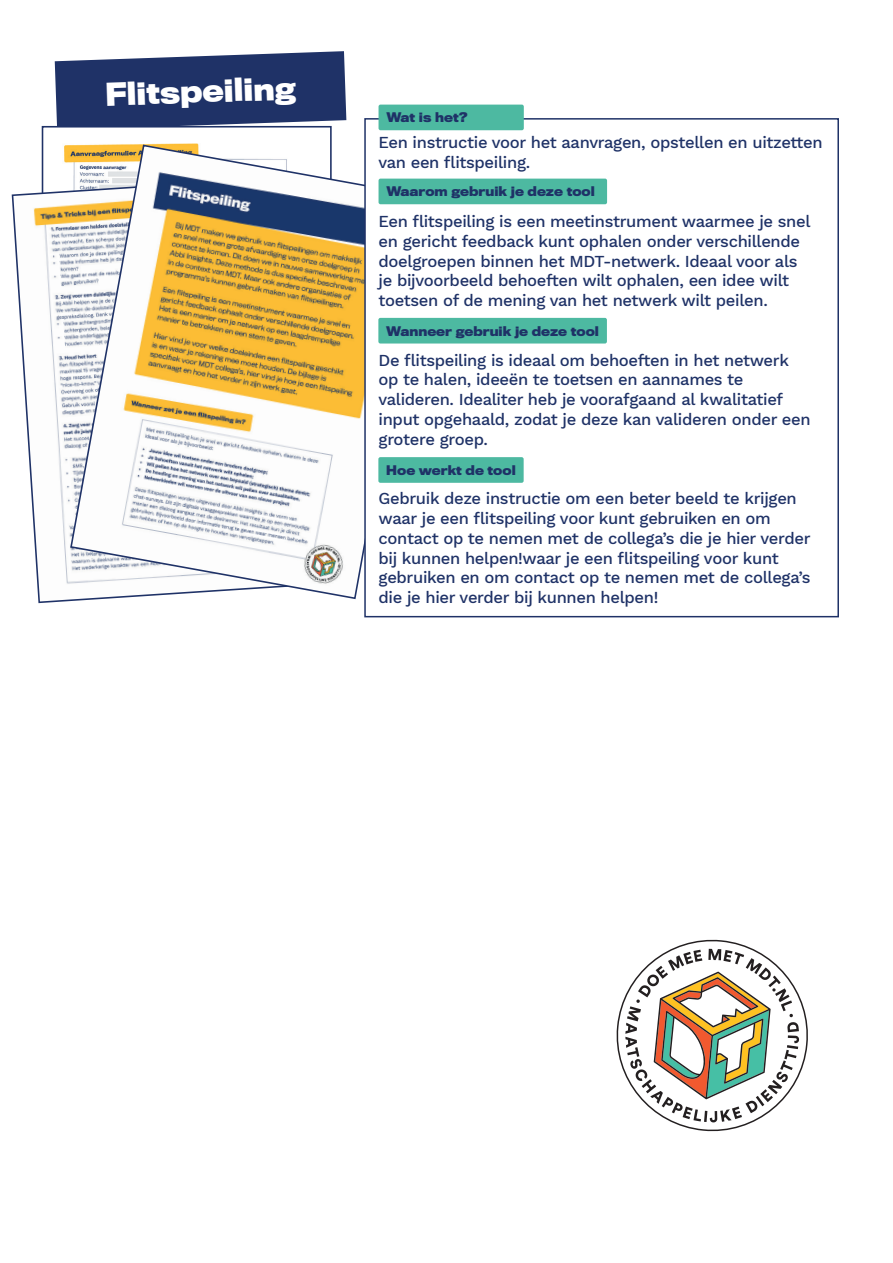
<style>
.page{position:relative;width:893px;height:1263px;background:#fff}
.page>*{position:absolute;margin:0;border:0;box-sizing:border-box;transform-origin:0 0}
.t1{font:700 29.4px "Titling Gothic FB";color:#fff}
.t2{font:500 16.5px/19.8px "Work Sans";letter-spacing:-.02em;color:#1f3267}
.t3{font:700 12.3px "Titling Gothic FB";color:#1f3267}
</style>
<div class="page">
<svg style="left:55px;top:51px;width:291px;height:75px"></svg>
<svg style="left:11px;top:175px;width:75px;height:429px"></svg>
<svg style="left:69px;top:144px;width:295px;height:456px"></svg>
<div style="left:364px;top:118px;width:475px;height:499px;border:2px solid #1f3267"></div>
<div style="left:379px;top:179px;width:228px;height:25px;background:#4db9a1;border-radius:2px"></div>
<div style="left:378px;top:318px;width:229px;height:25px;background:#4db9a1;border-radius:2px"></div>
<div style="left:378px;top:457px;width:146px;height:26px;background:#4db9a1;border-radius:2px"></div>
<div style="left:379px;top:105px;width:145px;height:25px;background:#4db9a1;border-radius:2px"></div>
<svg style="left:616px;top:939px;width:192px;height:193px"></svg>
<h1 class="t1" style="left:105px;top:76px;width:192px;rotate:-2deg">Flitspeiling</h1>
<p class="t3" style="left:386px;top:110px;width:83px">Wat is het?</p>
<p class="t2" style="left:379px;top:133px;width:446px">Een instructie voor het aanvragen, opstellen en uitzetten van een flitspeiling.</p>
<p class="t3" style="left:386px;top:184px;width:210px">Waarom gebruik je deze tool</p>
<p class="t2" style="left:379px;top:212px;width:433px">Een flitspeiling is een meetinstrument waarmee je snel en gericht feedback kunt ophalen onder verschillende doelgroepen binnen het MDT-netwerk. Ideaal voor als je bijvoorbeeld behoeften wilt ophalen, een idee wilt toetsen of de mening van het netwerk wilt peilen.</p>
<p class="t3" style="left:386px;top:323px;width:214px">Wanneer gebruik je deze tool</p>
<p class="t2" style="left:379px;top:351px;width:434px">De flitspeiling is ideaal om behoeften in het netwerk op te halen, ideeën te toetsen en aannames te valideren. Idealiter heb je voorafgaand al kwalitatief input opgehaald, zodat je deze kan valideren onder een grotere groep.</p>
<p class="t3" style="left:386px;top:462px;width:131px">Hoe werkt de tool</p>
<p class="t2" style="left:379px;top:489px;width:434px">Gebruik deze instructie om een beter beeld te krijgen waar je een flitspeiling voor kunt gebruiken en om contact op te nemen met de collega’s die je hier verder bij kunnen helpen!waar je een flitspeiling voor kunt gebruiken en om contact op te nemen met de collega’s die je hier verder bij kunnen helpen!</p>
</div>
